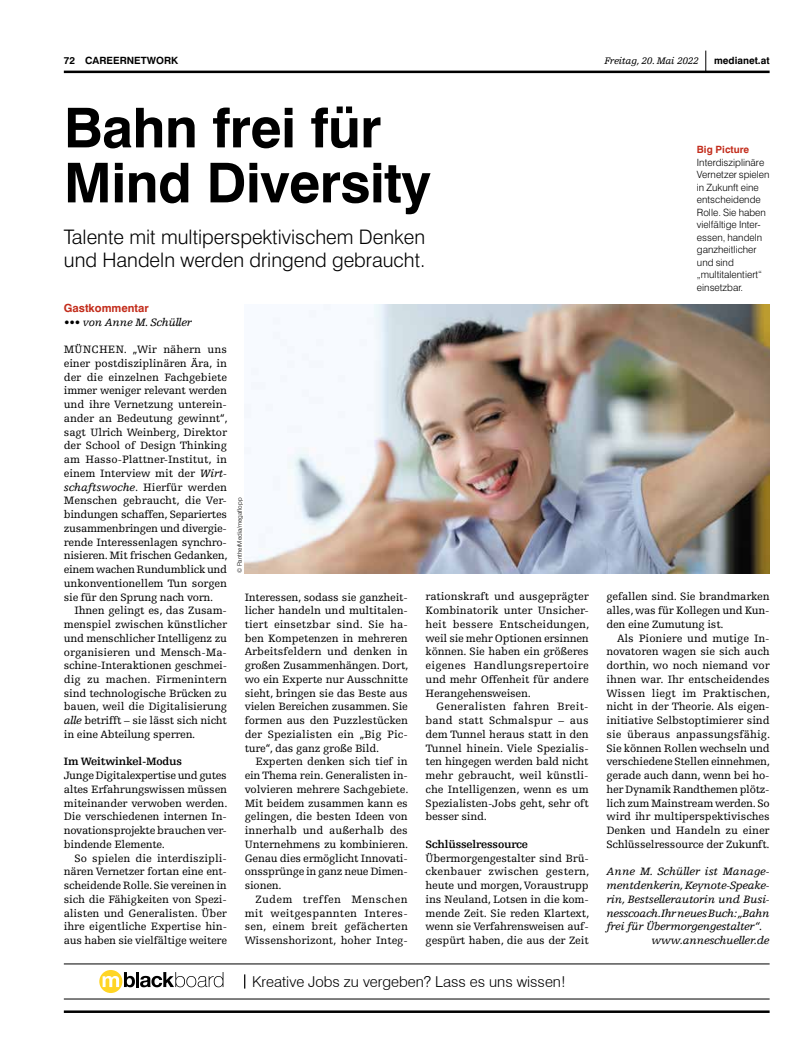
<style>
.page{position:relative;width:798px;height:1063px;background:#fff}
.page>*{position:absolute;margin:0;border:0;box-sizing:border-box;transform-origin:0 0}
.t1{font:700 55px/55px "Swiss 721 BT";letter-spacing:-.01em;color:#000}
.t2{font:300 20px/22.5px "Swiss 721 BT";color:#000}
.t3{font:300 15px "Swiss 721 BT";color:#000}
.t4{font:11.25px/13.8px "Egyptienne FLT Std";letter-spacing:-.02em;color:#000;text-align:justify}
.t5{font:italic 11.25px "Egyptienne FLT Std";letter-spacing:-.02em;color:#000}
.t6{font:700 11.25px "Egyptienne FLT Std";letter-spacing:-.02em;color:#000}
.t7{font:700 11.25px "Swiss 721 BT";color:#c32d1c}
.t8{font:300 10px/12.5px "Swiss 721 BT";color:#000}
.t9{font:700 10px "Swiss 721 BT";color:#000}
.t10{font:italic 10px "Egyptienne FLT Std";letter-spacing:-.02em;color:#000}
.t11{font:700 10px "Swiss 721 BT";color:#c32d1c}
.t12{font:300 6.25px "Swiss 721 BT";color:#000}
.s1{font-style:italic}
</style>
<div class="page">
<svg style="left:705px;top:51px;width:1px;height:20px"></svg>
<hr style="left:64px;top:71px;width:705px;height:2px;background:#000">
<hr style="left:64px;top:1010px;width:705px;height:3px;background:#000">
<img style="left:244px;top:304px;width:525px;height:269px">
<svg style="left:99px;top:970px;width:23px;height:23px"></svg>
<svg style="left:102px;top:972px;width:121px;height:21px"></svg>
<hr style="left:64px;top:964px;width:705px;height:1px;background:#000">
<hr style="left:64px;top:999px;width:705px;height:1px;background:#000">
<svg style="left:244px;top:974px;width:1px;height:15px"></svg>
<div style="left:140px;top:988px;width:60px;height:7px;background:#fff"></div>
<p class="t9" style="left:64px;top:55px;width:116px">72 CAREERNETWORK</p>
<p class="t10" style="left:604px;top:55px;width:96px">Freitag, 20. Mai 2022</p>
<p class="t9" style="left:713px;top:55px;width:57px">medianet.at</p>
<h1 class="t1" style="left:64px;top:100px;width:368px">Bahn frei für<br>Mind Diversity</h1>
<h2 class="t2" style="left:64px;top:226px;width:363px">Talente mit multiperspektivischem Denken und Handeln werden dringend gebraucht.</h2>
<p class="t7" style="left:64px;top:301px;width:86px">Gastkommentar</p>
<p class="t5" style="left:64px;top:315px;width:130px">••• von Anne M. Schüller</p>
<p class="t4" style="left:64px;top:343px;width:165px">MÜNCHEN. „Wir nähern uns einer postdisziplinären Ära, in der die einzelnen Fachgebiete immer weniger relevant werden und ihre Vernetzung unterein&shy;ander an Bedeutung gewinnt“, sagt Ulrich Weinberg, Direktor der School of Design Thinking am Hasso-Plattner-Institut, in einem Interview mit der <span class="s1">Wirt&shy;schaftswoche</span>. Hierfür werden Menschen gebraucht, die Ver&shy;bindungen schaffen, Separiertes zusammenbringen und divergie&shy;rende Interessenlagen synchro&shy;nisieren. Mit frischen Gedanken, einem wachen Rundumblick und unkonventionellem Tun sorgen sie für den Sprung nach vorn.</p>
<p class="t4" style="left:64px;top:604px;width:165px;text-indent:11px">Ihnen gelingt es, das Zusam&shy;menspiel zwischen künstlicher und menschlicher Intelligenz zu organisieren und Mensch-Ma&shy;schine-Interaktionen geschmei&shy;dig zu machen. Firmenintern sind technologische Brücken zu bauen, weil die Digitalisierung <span class="s1">alle</span> betrifft – sie lässt sich nicht in eine Abteilung sperren.</p>
<p class="t6" style="left:64px;top:755px;width:120px">Im Weitwinkel-Modus</p>
<p class="t4" style="left:64px;top:769px;width:165px">Junge Digitalexpertise und gutes altes Erfahrungswissen müssen miteinander verwoben werden.<br>Die verschiedenen internen In&shy;novationsprojekte brauchen ver&shy;bindende Elemente.</p>
<p class="t4" style="left:64px;top:851px;width:165px;text-indent:11px">So spielen die interdiszipli&shy;nären Vernetzer fortan eine ent&shy;scheidende Rolle. Sie vereinen in sich die Fähigkeiten von Spezi&shy;alisten und Generalisten. Über ihre eigentliche Expertise hin&shy;aus haben sie vielfältige weitere</p>
<p class="t12" style="left:236px;top:573px;width:77px;rotate:-90deg">© PantherMedia/megaflopp</p>
<p class="t4" style="left:244px;top:590px;width:165px">Interessen, sodass sie ganzheit&shy;licher handeln und multitalen&shy;tiert einsetzbar sind. Sie ha&shy;ben Kompetenzen in mehreren Arbeitsfeldern und denken in großen Zusammenhängen. Dort, wo ein Experte nur Ausschnitte sieht, bringen sie das Beste aus vielen Bereichen zusammen. Sie formen aus den Puzzlestücken der Spezialisten ein „Big Pic&shy;ture“, das ganz große Bild.</p>
<p class="t4" style="left:244px;top:755px;width:165px;text-indent:11px">Experten denken sich tief in ein Thema rein. Generalisten in&shy;volvieren mehrere Sachgebiete.<br>Mit beidem zusammen kann es gelingen, die besten Ideen von innerhalb und außerhalb des Unternehmens zu kombinieren.<br>Genau dies ermöglicht Innovati&shy;onssprünge in ganz neue Dimen&shy;sionen.</p>
<p class="t4" style="left:244px;top:892px;width:165px;text-indent:11px">Zudem treffen Menschen mit weitgespannten Interes&shy;sen, einem breit gefächerten Wissenshorizont, hoher Integ-</p>
<p class="t4" style="left:425px;top:590px;width:165px">rationskraft und ausgeprägter Kombinatorik unter Unsicher&shy;heit bessere Entscheidungen, weil sie mehr Optionen ersinnen können. Sie haben ein größeres eigenes Handlungsrepertoire und mehr Offenheit für andere Herangehensweisen.</p>
<p class="t4" style="left:425px;top:700px;width:165px;text-indent:11px">Generalisten fahren Breit&shy;band statt Schmalspur – aus dem Tunnel heraus statt in den Tunnel hinein. Viele Spezialis&shy;ten hingegen werden bald nicht mehr gebraucht, weil künstli&shy;che Intelligenzen, wenn es um Spezialisten-Jobs geht, sehr oft besser sind.</p>
<p class="t6" style="left:425px;top:838px;width:104px">Schlüsselressource</p>
<p class="t4" style="left:425px;top:851px;width:165px">Übermorgengestalter sind Brü&shy;ckenbauer zwischen gestern, heute und morgen, Voraustrupp ins Neuland, Lotsen in die kom&shy;mende Zeit. Sie reden Klartext, wenn sie Verfahrensweisen auf&shy;gespürt haben, die aus der Zeit</p>
<h3 class="t3" style="left:252px;top:973px;width:315px">Kreative Jobs zu vergeben? Lass es uns wissen!</h3>
<p class="t11" style="left:696px;top:143px;width:54px">Big Picture</p>
<p class="t8" style="left:696px;top:156px;width:74px">Interdisziplinäre<br>Vernetzer spielen in Zukunft eine entscheidende<br>Rolle. Sie haben vielfältige Inter&shy;essen, handeln ganzheitlicher und sind „multitalentiert“ einsetzbar.</p>
<p class="t4" style="left:606px;top:590px;width:165px">gefallen sind. Sie brandmarken alles, was für Kollegen und Kun&shy;den eine Zumutung ist.</p>
<p class="t4" style="left:606px;top:631px;width:165px;text-indent:11px">Als Pioniere und mutige In&shy;novatoren wagen sie sich auch dorthin, wo noch niemand vor ihnen war. Ihr entscheidendes Wissen liegt im Praktischen, nicht in der Theorie. Als eigen&shy;initiative Selbstoptimierer sind sie überaus anpassungsfähig.<br>Sie können Rollen wechseln und verschiedene Stellen einnehmen, gerade auch dann, wenn bei ho&shy;her Dynamik Randthemen plötz&shy;lich zum Mainstream werden. So wird ihr multiperspektivisches Denken und Handeln zu einer Schlüsselressource der Zukunft.</p>
<p class="t5" style="left:606px;top:865px;width:164px">Anne M. Schüller ist Manage-</p>
<p class="t5" style="left:606px;top:879px;width:164px">mentdenkerin, Keynote-Speake-</p>
<p class="t5" style="left:606px;top:893px;width:165px">rin, Bestsellerautorin und Busi-</p>
<p class="t5" style="left:606px;top:907px;width:165px">nesscoach. Ihr neues Buch: „Bahn</p>
<p class="t5" style="left:606px;top:920px;width:157px">frei für Übermorgengestalter“.</p>
<p class="t5" style="left:651px;top:934px;width:120px">www.anneschueller.de</p>
</div>
